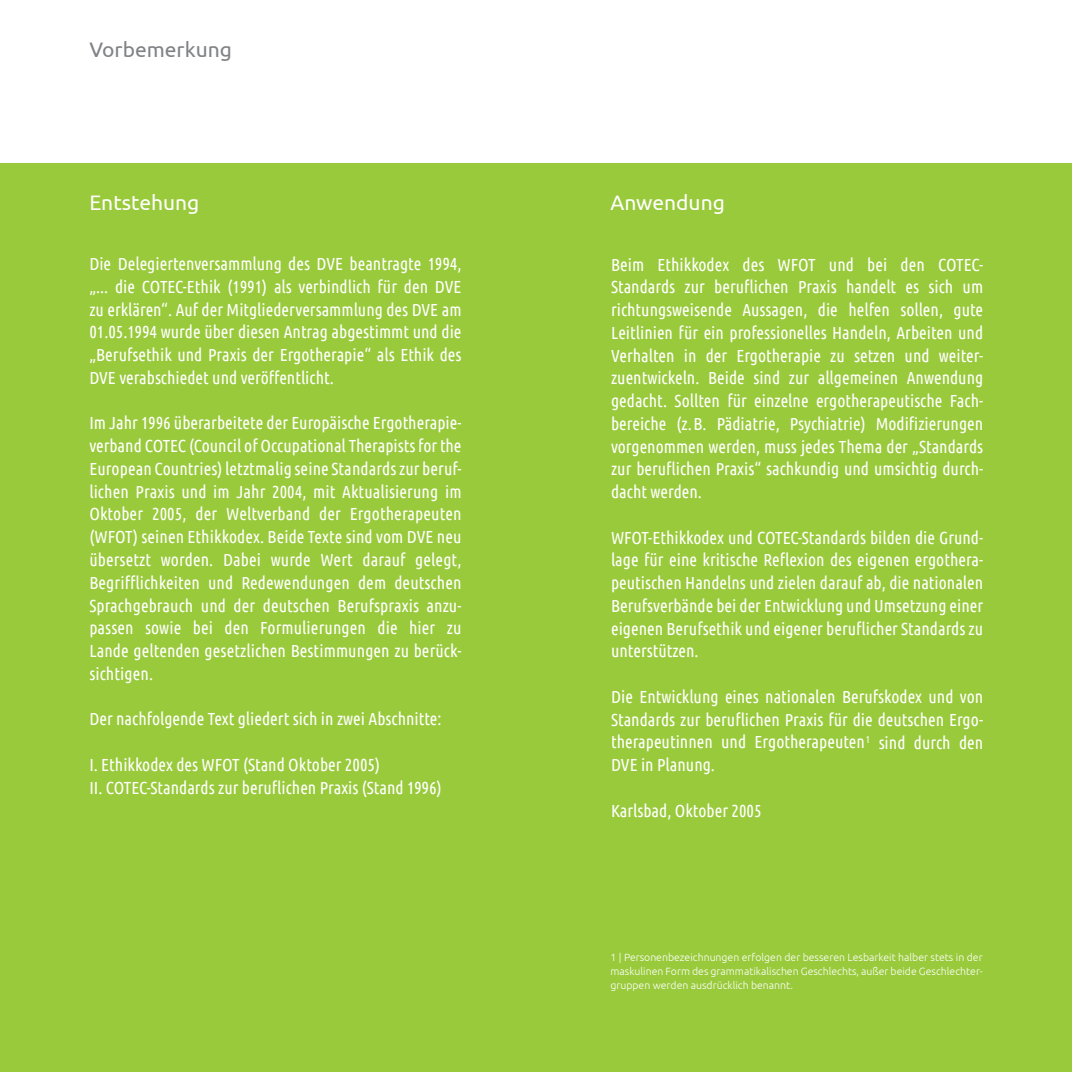
<style>
.page{position:relative;width:1072px;height:1072px;background:#fff}
.page>*{position:absolute;margin:0;border:0;box-sizing:border-box;transform-origin:0 0}
.t1{font:21px "Ubuntu";color:#fff}
.t2{font:21px "Ubuntu";color:#808285}
.t3{font:17.5px/22.8px "Ubuntu Condensed";color:#fff;text-align:justify}
.t4{font:300 10.5px/14px "Ubuntu";color:#fff;text-align:justify}
</style>
<div class="page">
<div style="left:0;top:164px;width:1071px;height:907px;background:#99ca3b"></div>
<p class="t2" style="left:89px;top:36px;width:144px">Vorbemerkung</p>
<p class="t1" style="left:89px;top:190px;width:112px">Entstehung</p>
<p class="t1" style="left:610px;top:190px;width:116px">Anwendung</p>
<p class="t3" style="left:89px;top:252px;width:374px">Die Delegiertenversammlung des DVE beantragte 1994, „... die COTEC-Ethik (1991) als verbindlich für den DVE zu erklären“. Auf der Mitgliederversammlung des DVE am 01.05.1994 wurde über diesen Antrag abgestimmt und die „Berufsethik und Praxis der Ergotherapie“ als Ethik des DVE verabschiedet und veröffentlicht.</p>
<p class="t3" style="left:89px;top:411px;width:374px">Im Jahr 1996 überarbeitete der Europäische Ergotherapie&shy;verband COTEC (Council of Occupational Therapists for the European Countries) letztmalig seine Standards zur beruf&shy;lichen Praxis und im Jahr 2004, mit Aktualisierung im Oktober 2005, der Weltverband der Ergotherapeuten (WFOT) seinen Ethikkodex. Beide Texte sind vom DVE neu übersetzt worden. Dabei wurde Wert darauf gelegt, Begrifflichkeiten und Redewendungen dem deutschen Sprachgebrauch und der deutschen Berufspraxis anzu&shy;passen sowie bei den Formulierungen die hier zu Lande geltenden gesetzlichen Bestimmungen zu berück&shy;sichtigen.</p>
<p class="t3" style="left:89px;top:707px;width:354px">Der nachfolgende Text gliedert sich in zwei Abschnitte:</p>
<p class="t3" style="left:89px;top:752px;width:354px">I. Ethikkodex des WFOT (Stand Oktober 2005)<br>II. COTEC-Standards zur beruflichen Praxis (Stand 1996)</p>
<p class="t3" style="left:611px;top:252px;width:374px">Beim Ethikkodex des WFOT und bei den COTEC-Standards zur beruflichen Praxis handelt es sich um richtungsweisende Aussagen, die helfen sollen, gute Leitlinien für ein professionelles Handeln, Arbeiten und Verhalten in der Ergotherapie zu setzen und weiter&shy;zuentwickeln. Beide sind zur allgemeinen Anwendung gedacht. Sollten für einzelne ergotherapeutische Fach&shy;bereiche (z.B. Pädiatrie, Psychiatrie) Modifizierungen vorgenommen werden, muss jedes Thema der „Standards zur beruflichen Praxis“ sachkundig und umsichtig durch&shy;dacht werden.</p>
<p class="t3" style="left:611px;top:525px;width:374px">WFOT-Ethikkodex und COTEC-Standards bilden die Grund&shy;lage für eine kritische Reflexion des eigenen ergothera&shy;peutischen Handelns und zielen darauf ab, die nationalen Berufsverbände bei der Entwicklung und Umsetzung einer eigenen Berufsethik und eigener beruflicher Standards zu unterstützen.</p>
<p class="t3" style="left:611px;top:684px;width:374px">Die Entwicklung eines nationalen Berufskodex und von Standards zur beruflichen Praxis für die deutschen Ergo&shy;therapeutinnen und Ergotherapeuten<sup>1</sup> sind durch den DVE in Planung.</p>
<p class="t3" style="left:611px;top:798px;width:152px">Karlsbad, Oktober 2005</p>
<p class="t4" style="left:610px;top:949px;width:374px">1 | Personenbezeichnungen erfolgen der besseren Lesbarkeit halber stets in der maskulinen Form des grammatikalischen Geschlechts, außer beide Geschlechter&shy;gruppen werden ausdrücklich benannt.</p>
</div>
